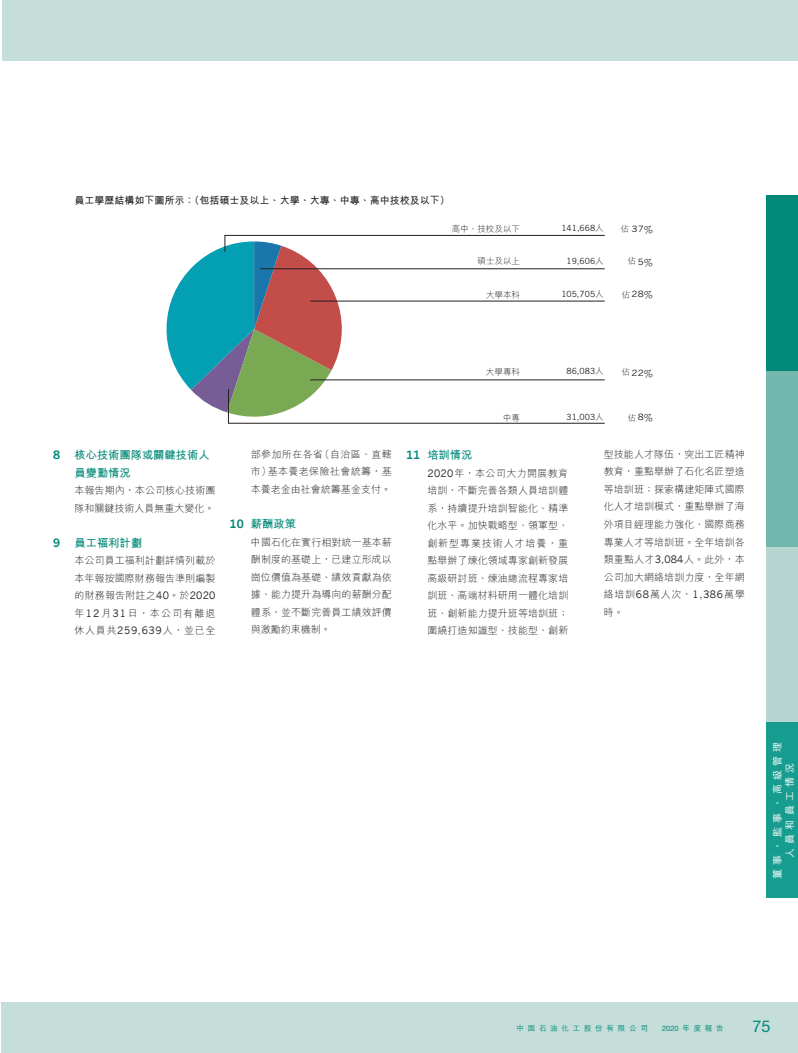
<style>
.page{position:relative;width:798px;height:1053px;background:#fff}
.page>*{position:absolute;margin:0;border:0;box-sizing:border-box;transform-origin:0 0}
.t1{font:16.25px "Helvetica Neue LT Std";color:#008978}
.t2{font:700 11.25px/17.5px "M Hei HK";color:#008978}
.t3{font:700 11.25px "News Gothic";color:#008978}
.t4{font:300 10px/17.5px "M Hei HK";letter-spacing:.005em;color:#231f20;text-align:justify}
.t5{font:700 10px "M Hei HK";color:#231f20}
.t6{font:500 10px/12.5px "M Hei HK";letter-spacing:.415em;color:#fff;text-align:center}
.t7{font:8.5px "Trade Gothic LT Std";color:#231f20}
.t8{font:8.5px "M Hei HK Light E Ten B5 H";color:#231f20}
.t9{font:8.5px "News Gothic";color:#231f20;scale:1.14 1}
.t10{font:500 7.5px "M Hei HK";letter-spacing:.5em;color:#008978}
.t11{font:7.5px "Helvetica Neue LT Std";color:#008978}
.s1{font-family:"M Hei HK Light E Ten B5 H"}
.s2{font-family:"News Gothic";font-weight:400}
.s3{font-family:"News Gothic"}
.s4{font-family:"M Hei HKS"}
.s5{font-family:"M Hei HK";font-weight:500}
</style>
<div class="page">
<div style="left:1px;top:1002px;width:796px;height:50px;background:#c5deda"></div>
<div style="left:766px;top:722px;width:31px;height:175px;background:#179d90"></div>
<div style="left:766px;top:546px;width:31px;height:176px;background:#b7d6d2"></div>
<div style="left:766px;top:371px;width:31px;height:175px;background:#74b7af"></div>
<div style="left:766px;top:195px;width:31px;height:176px;background:#008978"></div>
<div style="left:2px;top:0;width:795px;height:61px;background:#c5deda"></div>
<svg style="left:224px;top:235px;width:381px;height:6px"></svg>
<svg style="left:166px;top:241px;width:439px;height:182px"></svg>
<p class="t5" style="left:74px;top:193px;width:376px">員工學歷結構如下圖所示：（包括碩士及以上、大學、大專、中專、高中技校及以下）</p>
<p class="t8" style="left:452px;top:224px;width:69px">高中、技校及以下</p>
<p class="t7" style="left:561px;top:223px;width:44px">141,668<span class="s1">人</span></p>
<p class="t9" style="left:620px;top:224px;width:30px"><span class="s1">佔</span> 37%</p>
<p class="t9" style="left:627px;top:257px;width:23px"><span class="s1">佔</span>5%</p>
<p class="t9" style="left:631px;top:289px;width:20px">28%</p>
<p class="t8" style="left:477px;top:257px;width:44px">碩士及以上</p>
<p class="t7" style="left:566px;top:255px;width:39px">19,606<span class="s1">人</span></p>
<p class="t8" style="left:486px;top:291px;width:36px">大學本科</p>
<p class="t7" style="left:561px;top:289px;width:44px">105,705<span class="s1">人</span></p>
<p class="t8" style="left:621px;top:291px;width:10px">佔</p>
<p class="t8" style="left:486px;top:368px;width:36px">大學專科</p>
<p class="t7" style="left:566px;top:366px;width:39px">86,083<span class="s1">人</span></p>
<p class="t7" style="left:566px;top:412px;width:39px">31,003<span class="s1">人</span></p>
<p class="t8" style="left:627px;top:413px;width:10px">佔</p>
<p class="t9" style="left:621px;top:368px;width:29px"><span class="s1">佔</span> 22%</p>
<p class="t9" style="left:637px;top:412px;width:15px">8%</p>
<p class="t8" style="left:503px;top:413px;width:19px">中專</p>
<p class="t3" style="left:53px;top:448px;width:9px">8</p>
<p class="t2" style="left:74px;top:445px;width:136px">核心技術團隊或關鍵技術人員變動情況</p>
<p class="t4" style="left:74px;top:481px;width:142px">本報告期內，本公司核心技術團隊和關鍵技術人員無重大變化。</p>
<p class="t3" style="left:53px;top:535px;width:9px">9</p>
<p class="t2" style="left:74px;top:532px;width:69px">員工福利計劃</p>
<p class="t4" style="left:74px;top:551px;width:142px">本公司員工福利計劃詳情列載於本年報按國際財務報告準則編製的財務報告附註之<span class="s2">40</span>。於<span class="s2">2020</span>年<span class="s2">12</span>月<span class="s2">31</span>日，本公司有離退休人員共<span class="s2">259,639</span>人，並已全</p>
<p class="t4" style="left:251px;top:445px;width:142px">部參加所在各省（自治區、直轄市）基本養老保險社會統籌，基本養老金由社會統籌基金支付。</p>
<p class="t2" style="left:229px;top:514px;width:68px"><span class="s3">10</span> 薪酬政策</p>
<p class="t4" style="left:251px;top:533px;width:142px">中國石化在實行相對統一基本薪酬制度的基礎上，已建立形成以崗位價值為基礎、績效貢獻為依據、能力提升為導向的薪酬分配體系，並不斷完善員工績效評價與激勵約束機制。</p>
<p class="t2" style="left:406px;top:445px;width:68px"><span class="s3">11</span> 培訓情況</p>
<p class="t4" style="left:427px;top:464px;width:142px"><span class="s2">2020</span>年，本公司大力開展教育培訓，不斷完善各類人員培訓體系，持續提升培訓智能化、精準化水平。加快戰略型、領軍型、創新型專業技術人才培養，重點舉辦了煉化領域專家創新發展高級研討班、煉油總流程專家培訓班、高端材料研用一體化培訓班、創新能力提升班等培訓班；圍繞打造知識型、技能型、創新</p>
<p class="t4" style="left:603px;top:445px;width:142px">型技能人才隊伍，突出工匠精神教育，重點舉辦了石化名匠塑造等培訓班；探索構建矩陣式國際化人才培訓模式，重點舉辦了海外項目經理能力強化、國際商務專業人才等培訓班。全年培訓各類重點人才<span class="s2">3,084</span>人。此外，本公司加大網絡培訓力度，全年網絡培訓<span class="s2">68</span>萬人次，<span class="s2">1,386</span>萬學時。</p>
<p class="t6" style="left:770px;top:879px;width:139px;rotate:-90deg">董事、監事、高級管理人員和員工情況</p>
<p class="t10" style="left:516px;top:1022px;width:133px">中<span class="s4">國</span>石油化工股份有限公司</p>
<p class="t11" style="left:661px;top:1023px;width:63px">2020<span class="s5">年度報告</span></p>
<h1 class="t1" style="left:752px;top:1016px;width:20px">75</h1>
</div>
